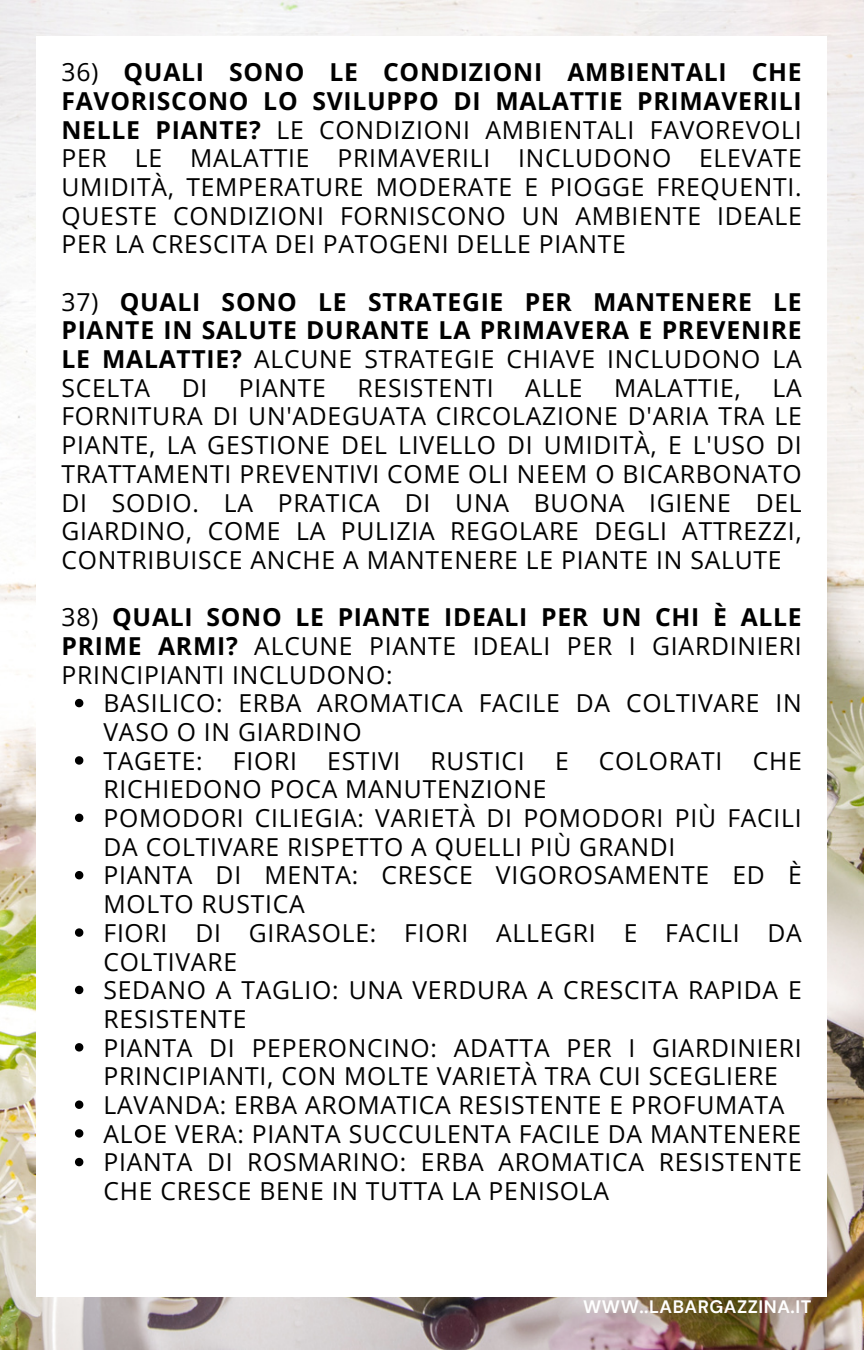
<style>
.page{position:relative;width:864px;height:1350px;background:#fff}
.page>*{position:absolute;margin:0;border:0;box-sizing:border-box;transform-origin:0 0}
.t1{font:24.75px/28.8px "Open Sans";letter-spacing:.03em;color:#000}
.t2{font:700 24.75px/28.8px "Open Sans";letter-spacing:.03em;color:#000;text-align:justify}
.t3{font:700 18px "DM Sans";letter-spacing:.03em;color:#fff}
.s1{font-weight:700}
.s2{font-weight:400}
</style>
<div class="page">
<img style="left:0;top:0;width:864px;height:1350px">
<div style="left:37px;top:36px;width:790px;height:1260px;background:#fff"></div>
<svg style="left:75px;top:699px;width:8px;height:8px"></svg>
<svg style="left:75px;top:756px;width:8px;height:9px"></svg>
<svg style="left:75px;top:814px;width:8px;height:8px"></svg>
<svg style="left:75px;top:871px;width:8px;height:8px"></svg>
<svg style="left:75px;top:928px;width:8px;height:9px"></svg>
<svg style="left:75px;top:986px;width:8px;height:8px"></svg>
<svg style="left:75px;top:1043px;width:8px;height:9px"></svg>
<svg style="left:75px;top:1100px;width:8px;height:9px"></svg>
<svg style="left:75px;top:1129px;width:8px;height:9px"></svg>
<svg style="left:75px;top:1158px;width:8px;height:8px"></svg>
<h1 class="t1" style="left:61px;top:57px;width:742px;text-align:justify">36) <span class="s1">QUALI SONO LE CONDIZIONI AMBIENTALI CHE FAVORISCONO LO SVILUPPO DI MALATTIE PRIMAVERILI NELLE PIANTE?</span> LE CONDIZIONI AMBIENTALI FAVOREVOLI PER LE MALATTIE PRIMAVERILI INCLUDONO ELEVATE UMIDITÀ, TEMPERATURE MODERATE E PIOGGE FREQUENTI.<br>QUESTE CONDIZIONI FORNISCONO UN AMBIENTE IDEALE PER LA CRESCITA DEI PATOGENI DELLE PIANTE</h1>
<h1 class="t2" style="left:61px;top:287px;width:742px"><span class="s2">37)</span> QUALI SONO LE STRATEGIE PER MANTENERE LE PIANTE IN SALUTE DURANTE LA PRIMAVERA E PREVENIRE LE MALATTIE? <span class="s2">ALCUNE STRATEGIE CHIAVE INCLUDONO LA SCELTA</span></h1>
<h1 class="t1" style="left:182px;top:373px;width:27px">DI</h1>
<h1 class="t1" style="left:239px;top:373px;width:89px">PIANTE</h1>
<h1 class="t1" style="left:358px;top:373px;width:138px">RESISTENTI</h1>
<h1 class="t1" style="left:525px;top:373px;width:59px">ALLE</h1>
<h1 class="t1" style="left:614px;top:373px;width:128px">MALATTIE,</h1>
<h1 class="t1" style="left:61px;top:373px;width:742px;text-align:justify;text-indent:711px">LA FORNITURA DI UN'ADEGUATA CIRCOLAZIONE D'ARIA TRA LE PIANTE, LA GESTIONE DEL LIVELLO DI UMIDITÀ, E L'USO DI TRATTAMENTI PREVENTIVI COME OLI NEEM O BICARBONATO DI SODIO. LA PRATICA DI UNA BUONA IGIENE DEL GIARDINO, COME LA PULIZIA REGOLARE DEGLI ATTREZZI, CONTRIBUISCE ANCHE A MANTENERE LE PIANTE IN SALUTE</h1>
<p class="t1" style="left:61px;top:602px;width:742px;text-align:justify">38) <span class="s1">QUALI SONO LE PIANTE IDEALI PER UN CHI È ALLE PRIME ARMI?</span> ALCUNE PIANTE IDEALI PER I GIARDINIERI PRINCIPIANTI INCLUDONO:</p>
<p class="t1" style="left:104px;top:688px;width:700px">BASILICO: ERBA AROMATICA FACILE DA COLTIVARE IN<br>VASO O IN GIARDINO</p>
<p class="t1" style="left:104px;top:746px;width:700px">TAGETE: FIORI ESTIVI RUSTICI E COLORATI CHE<br>RICHIEDONO POCA MANUTENZIONE</p>
<p class="t1" style="left:104px;top:803px;width:700px">POMODORI CILIEGIA: VARIETÀ DI POMODORI PIÙ FACILI<br>DA COLTIVARE RISPETTO A QUELLI PIÙ GRANDI</p>
<p class="t1" style="left:104px;top:860px;width:700px">PIANTA DI MENTA: CRESCE VIGOROSAMENTE ED È<br>MOLTO RUSTICA</p>
<p class="t1" style="left:104px;top:918px;width:700px">FIORI DI GIRASOLE: FIORI ALLEGRI E FACILI DA<br>COLTIVARE</p>
<p class="t1" style="left:104px;top:975px;width:700px">SEDANO A TAGLIO: UNA VERDURA A CRESCITA RAPIDA E<br>RESISTENTE</p>
<p class="t1" style="left:104px;top:1033px;width:700px">PIANTA DI PEPERONCINO: ADATTA PER I GIARDINIERI<br>PRINCIPIANTI, CON MOLTE VARIETÀ TRA CUI SCEGLIERE</p>
<p class="t1" style="left:104px;top:1090px;width:683px">LAVANDA: ERBA AROMATICA RESISTENTE E PROFUMATA</p>
<p class="t1" style="left:104px;top:1119px;width:699px">ALOE VERA: PIANTA SUCCULENTA FACILE DA MANTENERE</p>
<p class="t1" style="left:104px;top:1147px;width:700px">PIANTA DI ROSMARINO: ERBA AROMATICA RESISTENTE<br>CHE CRESCE BENE IN TUTTA LA PENISOLA</p>
<h1 class="t3" style="left:583px;top:1295px;width:230px">WWW..LABARGAZZINA.IT</h1>
</div>
